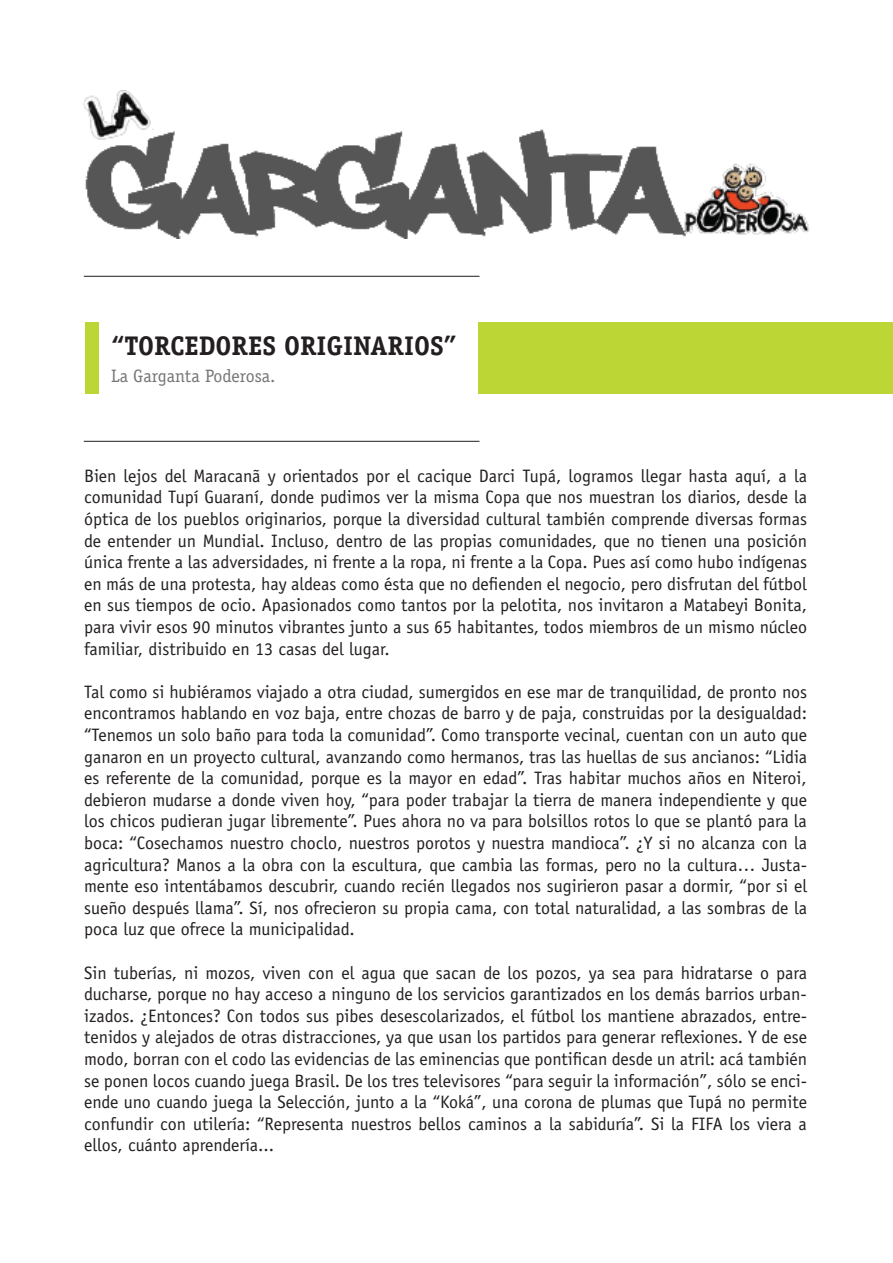
<style>
.page{position:relative;width:893px;height:1263px;background:#fff}
.page>*{position:absolute;margin:0;border:0;box-sizing:border-box;transform-origin:0 0}
.t1{font:700 27px "Officina Serif Std";color:#231f20}
.t2{font:18px/21.6px "Officina Sans Std";color:#231f20;text-align:justify}
.t3{font:18px "Officina Serif Std";color:#787576}
</style>
<div class="page">
<hr style="left:84px;top:276px;width:395px;height:1px;background:#1d1d1b">
<hr style="left:84px;top:441px;width:395px;height:1px;background:#1d1d1b">
<div style="left:85px;top:323px;width:14px;height:71px;background:#bcd635"></div>
<div style="left:478px;top:323px;width:415px;height:71px;background:#bcd635"></div>
<img style="left:84px;top:91px;width:725px;height:147px">
<h1 class="t1" style="left:111px;top:329px;width:348px">“TORCEDORES ORIGINARIOS”</h1>
<p class="t3" style="left:111px;top:365px;width:166px">La Garganta Poderosa.</p>
<p class="t2" style="left:84px;top:465px;width:725px">Bien lejos del Maracanã y orientados por el cacique Darci Tupá, logramos llegar hasta aquí, a la comunidad Tupí Guaraní, donde pudimos ver la misma Copa que nos muestran los diarios, desde la óptica de los pueblos originarios, porque la diversidad cultural también comprende diversas formas de entender un Mundial. Incluso, dentro de las propias comunidades, que no tienen una posición única frente a las adversidades, ni frente a la ropa, ni frente a la Copa. Pues así como hubo indígenas en más de una protesta, hay aldeas como ésta que no defienden el negocio, pero disfrutan del fútbol en sus tiempos de ocio. Apasionados como tantos por la pelotita, nos invitaron a Matabeyi Bonita, para vivir esos 90 minutos vibrantes junto a sus 65 habitantes, todos miembros de un mismo núcleo familiar, distribuido en 13 casas del lugar.</p>
<p class="t2" style="left:84px;top:681px;width:725px">Tal como si hubiéramos viajado a otra ciudad, sumergidos en ese mar de tranquilidad, de pronto nos encontramos hablando en voz baja, entre chozas de barro y de paja, construidas por la desigualdad: “Tenemos un solo baño para toda la comunidad”. Como transporte vecinal, cuentan con un auto que ganaron en un proyecto cultural, avanzando como hermanos, tras las huellas de sus ancianos: “Lidia es referente de la comunidad, porque es la mayor en edad”. Tras habitar muchos años en Niteroi, debieron mudarse a donde viven hoy, “para poder trabajar la tierra de manera independiente y que los chicos pudieran jugar libremente”. Pues ahora no va para bolsillos rotos lo que se plantó para la boca: “Cosechamos nuestro choclo, nuestros porotos y nuestra mandioca”. ¿Y si no alcanza con la agricultura? Manos a la obra con la escultura, que cambia las formas, pero no la cultura… Justa&shy;mente eso intentábamos descubrir, cuando recién llegados nos sugirieron pasar a dormir, “por si el sueño después llama”. Sí, nos ofrecieron su propia cama, con total naturalidad, a las sombras de la poca luz que ofrece la municipalidad.</p>
<p class="t2" style="left:84px;top:962px;width:725px">Sin tuberías, ni mozos, viven con el agua que sacan de los pozos, ya sea para hidratarse o para ducharse, porque no hay acceso a ninguno de los servicios garantizados en los demás barrios urban&shy;izados. ¿Entonces? Con todos sus pibes desescolarizados, el fútbol los mantiene abrazados, entre&shy;tenidos y alejados de otras distracciones, ya que usan los partidos para generar reflexiones. Y de ese modo, borran con el codo las evidencias de las eminencias que pontifican desde un atril: acá también se ponen locos cuando juega Brasil. De los tres televisores “para seguir la información”, sólo se enci&shy;ende uno cuando juega la Selección, junto a la “Koká”, una corona de plumas que Tupá no permite confundir con utilería: “Representa nuestros bellos caminos a la sabiduría”. Si la FIFA los viera a ellos, cuánto aprendería...</p>
</div>
